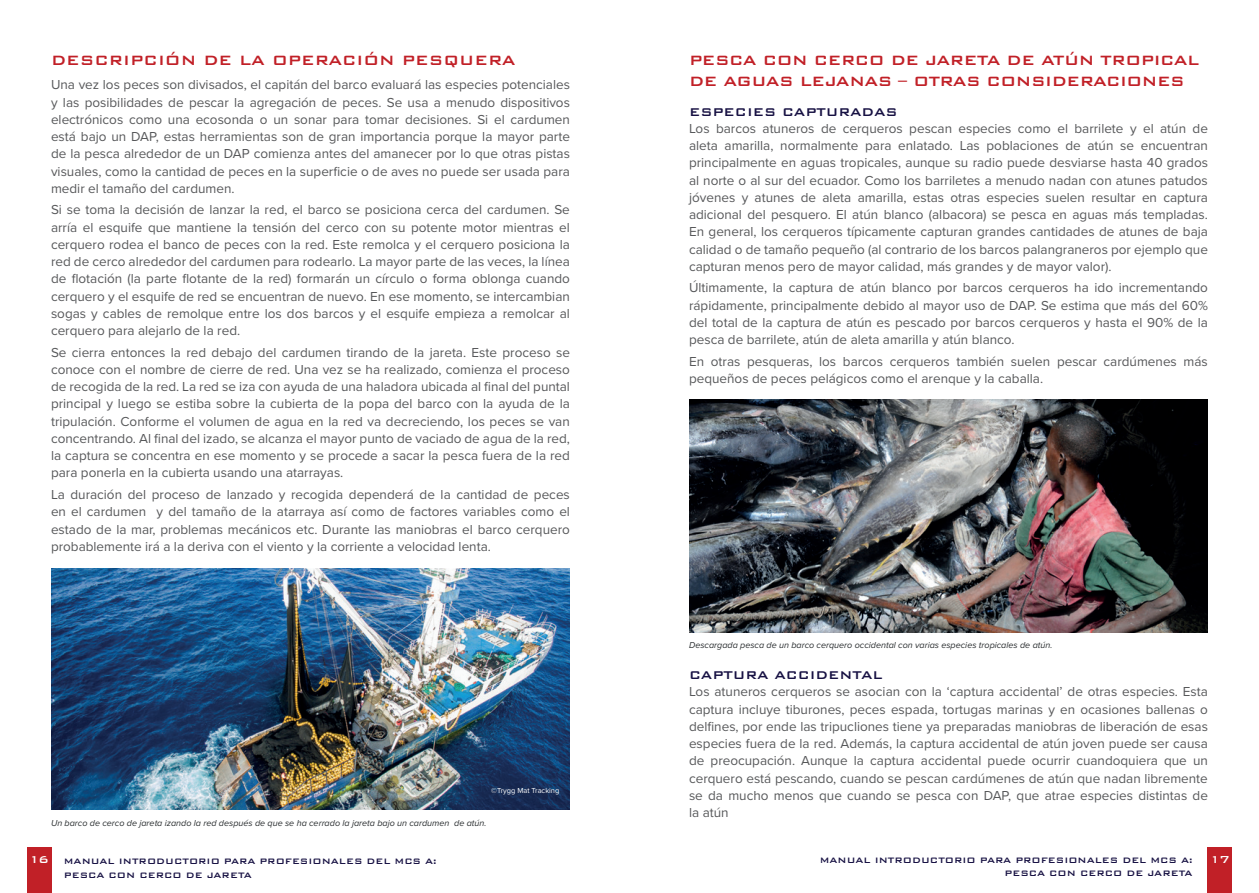
<style>
.page{position:relative;width:1259px;height:893px;background:#fff}
.page>*{position:absolute;margin:0;border:0;box-sizing:border-box;transform-origin:0 0}
.t1{font:500 18px/21px "Bank Gothic BT";letter-spacing:-.025em;color:#c12027}
.t2{font:500 18px "Bank Gothic BT";color:#c12027}
.t3{font:500 15px "Bank Gothic BT";color:#171143}
.Paragraph_Style_Body_Copy{font:13.5px/17.2px "Proxima Nova";color:#57585a;text-align:justify}
.t4{font:500 13.5px "Bank Gothic BT";color:#fff}
.t5{font:500 10.5px/13.5px "Bank Gothic BT";color:#171143}
.body_copy_small_-_for_boxes{font:italic 9px "Proxima Nova";color:#2a2e30}
.t6{font:7.5px "Proxima Nova";color:#fff}
.s1{font-size:13.5px;color:#fff}
</style>
<div class="page">
<div style="left:1208px;top:847px;width:24px;height:46px;background:#c12027"></div>
<div style="left:27px;top:847px;width:24px;height:46px;background:#c12027"></div>
<img style="left:689px;top:400px;width:519px;height:232px">
<img style="left:52px;top:568px;width:518px;height:242px">
<h1 class="t2" style="left:51px;top:50px;width:466px">DESCRIPCIÓN DE LA OPERACIÓN PESQUERA</h1>
<p class="Paragraph_Style_Body_Copy" style="left:51px;top:76px;width:520px">Una vez los peces son divisados, el capitán del barco evaluará las especies potenciales y las posibilidades de pescar la agregación de peces. Se usa a menudo dispositivos electrónicos como una ecosonda o un sonar para tomar decisiones. Si el cardumen está bajo un DAP, estas herramientas son de gran importancia porque la mayor parte de la pesca alrededor de un DAP comienza antes del amanecer por lo que otras pistas visuales, como la cantidad de peces en la superficie o de aves no puede ser usada para medir el tamaño del cardumen.</p>
<p class="Paragraph_Style_Body_Copy" style="left:51px;top:201px;width:520px">Si se toma la decisión de lanzar la red, el barco se posiciona cerca del cardumen. Se arría el esquife que mantiene la tensión del cerco con su potente motor mientras el cerquero rodea el banco de peces con la red. Este remolca y el cerquero posiciona la red de cerco alrededor del cardumen para rodearlo. La mayor parte de las veces, la línea de flotación (la parte flotante de la red) formarán un círculo o forma oblonga cuando cerquero y el esquife de red se encuentran de nuevo. En ese momento, se intercambian sogas y cables de remolque entre los dos barcos y el esquife empieza a remolcar al cerquero para alejarlo de la red.</p>
<p class="Paragraph_Style_Body_Copy" style="left:51px;top:343px;width:520px">Se cierra entonces la red debajo del cardumen tirando de la jareta. Este proceso se conoce con el nombre de cierre de red. Una vez se ha realizado, comienza el proceso de recogida de la red. La red se iza con ayuda de una haladora ubicada al final del puntal principal y luego se estiba sobre la cubierta de la popa del barco con la ayuda de la tripulación. Conforme el volumen de agua en la red va decreciendo, los peces se van concentrando. Al final del izado, se alcanza el mayor punto de vaciado de agua de la red, la captura se concentra en ese momento y se procede a sacar la pesca fuera de la red para ponerla en la cubierta usando una atarrayas.</p>
<p class="Paragraph_Style_Body_Copy" style="left:51px;top:485px;width:520px">La duración del proceso de lanzado y recogida dependerá de la cantidad de peces en el cardumen y del tamaño de la atarraya así como de factores variables como el estado de la mar, problemas mecánicos etc. Durante las maniobras el barco cerquero probablemente irá a la deriva con el viento y la corriente a velocidad lenta.</p>
<p class="t6" style="left:491px;top:785px;width:70px">©Trygg Mat Tracking</p>
<p class="body_copy_small_-_for_boxes" style="left:51px;top:816px;width:437px">Un barco de cerco de jareta izando la red después de que se ha cerrado la jareta bajo un cardumen de atún.</p>
<p class="t5" style="left:64px;top:854px;width:374px;text-indent:-35px"><span class="s1">16</span> MANUAL INTRODUCTORIO PARA PROFESIONALES DEL MCS A:<br>PESCA CON CERCO DE JARETA</p>
<h1 class="t1" style="left:689px;top:49px;width:512px">PESCA CON CERCO DE JARETA DE ATÚN TROPICAL<br>DE AGUAS LEJANAS – OTRAS CONSIDERACIONES</h1>
<h2 class="t3" style="left:689px;top:104px;width:210px">ESPECIES CAPTURADAS</h2>
<p class="Paragraph_Style_Body_Copy" style="left:689px;top:119px;width:520px">Los barcos atuneros de cerqueros pescan especies como el barrilete y el atún de aleta amarilla, normalmente para enlatado. Las poblaciones de atún se encuentran principalmente en aguas tropicales, aunque su radio puede desviarse hasta 40 grados al norte o al sur del ecuador. Como los barriletes a menudo nadan con atunes patudos jóvenes y atunes de aleta amarilla, estas otras especies suelen resultar en captura adicional del pesquero. El atún blanco (albacora) se pesca en aguas más templadas.<br>En general, los cerqueros típicamente capturan grandes cantidades de atunes de baja calidad o de tamaño pequeño (al contrario de los barcos palangraneros por ejemplo que capturan menos pero de mayor calidad, más grandes y de mayor valor).</p>
<p class="Paragraph_Style_Body_Copy" style="left:689px;top:279px;width:520px">Últimamente, la captura de atún blanco por barcos cerqueros ha ido incrementando rápidamente, principalmente debido al mayor uso de DAP. Se estima que más del 60% del total de la captura de atún es pescado por barcos cerqueros y hasta el 90% de la pesca de barrilete, atún de aleta amarilla y atún blanco.</p>
<p class="Paragraph_Style_Body_Copy" style="left:689px;top:352px;width:520px">En otras pesqueras, los barcos cerqueros también suelen pescar cardúmenes más pequeños de peces pelágicos como el arenque y la caballa.</p>
<p class="body_copy_small_-_for_boxes" style="left:689px;top:639px;width:365px">Descargada pesca de un barco cerquero occidental con varias especies tropicales de atún.</p>
<h2 class="t3" style="left:689px;top:667px;width:195px">CAPTURA ACCIDENTAL</h2>
<p class="Paragraph_Style_Body_Copy" style="left:689px;top:683px;width:520px">Los atuneros cerqueros se asocian con la ‘captura accidental’ de otras especies. Esta captura incluye tiburones, peces espada, tortugas marinas y en ocasiones ballenas o delfines, por ende las tripucliones tiene ya preparadas maniobras de liberación de esas especies fuera de la red. Además, la captura accidental de atún joven puede ser causa de preocupación. Aunque la captura accidental puede ocurrir cuandoquiera que un cerquero está pescando, cuando se pescan cardúmenes de atún que nadan libremente se da mucho menos que cuando se pesca con DAP, que atrae especies distintas de la atún</p>
<p class="t5" style="left:820px;top:853px;width:374px">MANUAL INTRODUCTORIO PARA PROFESIONALES DEL MCS A:</p>
<p class="t4" style="left:1210px;top:852px;width:21px">17</p>
<p class="t5" style="left:1004px;top:866px;width:189px">PESCA CON CERCO DE JARETA</p>
</div>
